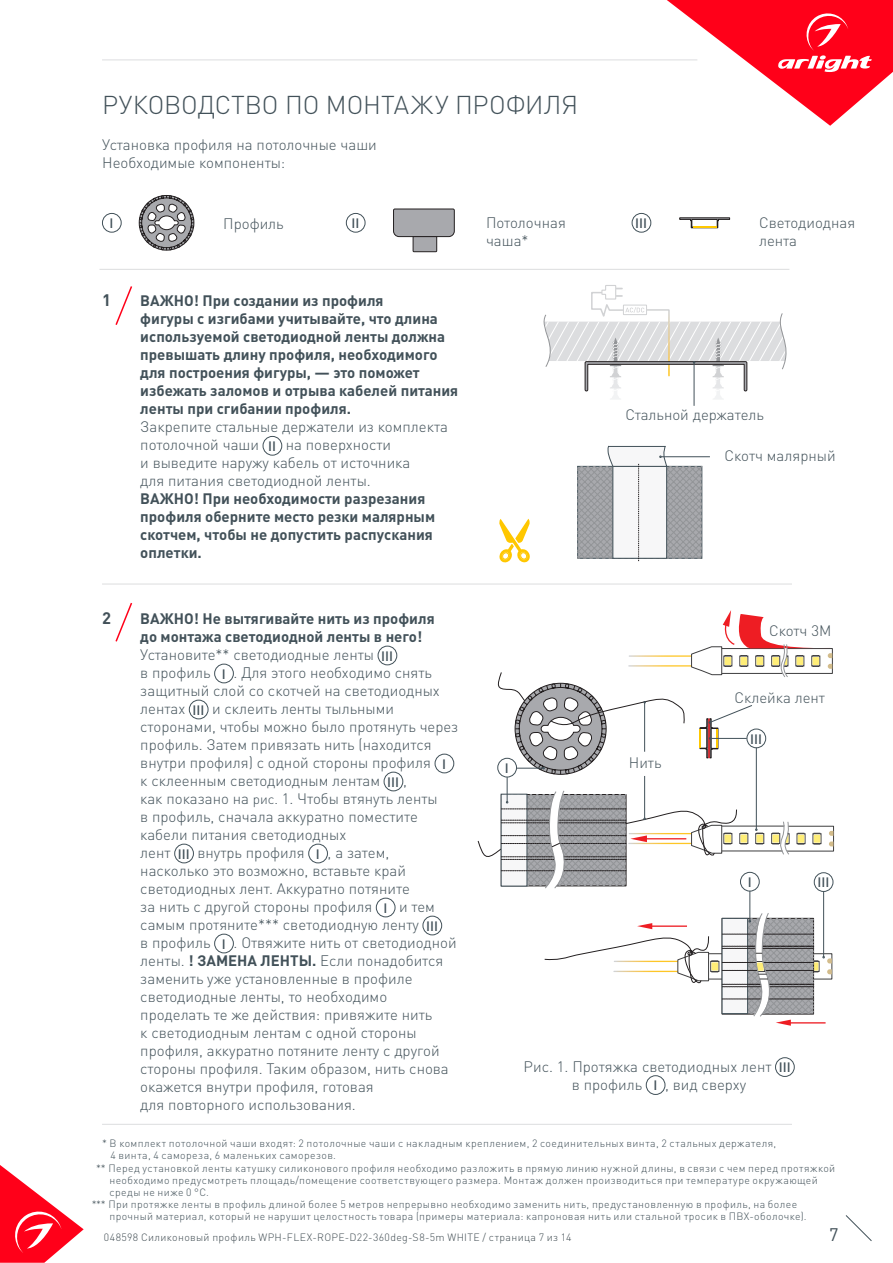
<style>
.page{position:relative;width:893px;height:1263px;background:#fff}
.page>*{position:absolute;margin:0;border:0;box-sizing:border-box;transform-origin:0 0}
.t1{font:300 25.5px "DIN Pro";letter-spacing:-.005em;color:#425159}
.t2{font:18px "DIN Pro";color:#425159}
.t3{font:700 16.5px "DIN Pro";color:#425159}
.t4{font:300 15px/18px "DIN Pro";color:#425159}
.t5{font:700 15px/18px "DIN Pro";color:#425159}
.t6{font:500 13.5px "DIN Pro";color:#425159}
.t7{font:300 10.5px/12px "DIN Pro";letter-spacing:.035em;color:#425159}
.t8{font:300 10.5px "DIN Pro";letter-spacing:.035em;color:#404c52}
.s1{font-weight:300}
.s2{font-size:13.5px}
.s3{font-weight:700}
</style>
<div class="page">
<svg style="left:0;top:1165px;width:84px;height:98px"></svg>
<svg style="left:845px;top:1215px;width:27px;height:26px"></svg>
<svg style="left:667px;top:0;width:226px;height:126px"></svg>
<hr style="left:102px;top:60px;width:595px;height:1px;background:#dcdddf">
<hr style="left:99px;top:269px;width:690px;height:1px;background:#dcdddf">
<svg style="left:679px;top:217px;width:51px;height:11px"></svg>
<hr style="left:693px;top:226px;width:23px;height:2px;background:#ffc800">
<div style="left:102px;top:213px;width:19px;height:19px;border:1px solid #425159;border-radius:50%"></div>
<div style="left:346px;top:213px;width:19px;height:19px;border:1px solid #425159;border-radius:50%"></div>
<div style="left:632px;top:213px;width:19px;height:19px;border:1px solid #425159;border-radius:50%"></div>
<svg style="left:139px;top:195px;width:55px;height:56px"></svg>
<hr style="left:102px;top:584px;width:690px;height:1px;background:#dcdddf">
<div style="left:263px;top:436px;width:19px;height:19px;border:1px solid #425159;border-radius:50%"></div>
<div style="left:378px;top:646px;width:19px;height:19px;border:1px solid #425159;border-radius:50%"></div>
<div style="left:214px;top:664px;width:20px;height:19px;border:1px solid #425159;border-radius:50%"></div>
<div style="left:189px;top:700px;width:19px;height:19px;border:1px solid #425159;border-radius:50%"></div>
<div style="left:435px;top:754px;width:19px;height:19px;border:1px solid #425159;border-radius:50%"></div>
<div style="left:384px;top:772px;width:19px;height:19px;border:1px solid #425159;border-radius:50%"></div>
<div style="left:174px;top:844px;width:20px;height:19px;border:1px solid #425159;border-radius:50%"></div>
<div style="left:309px;top:844px;width:19px;height:19px;border:1px solid #425159;border-radius:50%"></div>
<div style="left:376px;top:898px;width:19px;height:19px;border:1px solid #425159;border-radius:50%"></div>
<div style="left:423px;top:916px;width:19px;height:19px;border:1px solid #425159;border-radius:50%"></div>
<div style="left:214px;top:934px;width:20px;height:19px;border:1px solid #425159;border-radius:50%"></div>
<svg style="left:115px;top:286px;width:18px;height:39px"></svg>
<svg style="left:115px;top:603px;width:18px;height:39px"></svg>
<div style="left:775px;top:1057px;width:19px;height:20px;border:1px solid #425159;border-radius:50%"></div>
<div style="left:646px;top:1075px;width:19px;height:20px;border:1px solid #425159;border-radius:50%"></div>
<hr style="left:661px;top:456px;width:49px;height:1px;background:#425159">
<svg style="left:499px;top:519px;width:31px;height:44px"></svg>
<svg style="left:578px;top:446px;width:124px;height:115px"></svg>
<svg style="left:393px;top:209px;width:62px;height:43px"></svg>
<svg style="left:477px;top:610px;width:357px;height:416px"></svg>
<hr style="left:694px;top:363px;width:1px;height:43px;background:#425159">
<svg style="left:543px;top:285px;width:244px;height:115px"></svg>
<hr style="left:102px;top:1124px;width:690px;height:1px;background:#dcdddf">
<p class="t1" style="left:102px;top:87px;width:477px">РУКОВОДСТВО ПО МОНТАЖУ ПРОФИЛЯ</p>
<p class="t4" style="left:102px;top:134px;width:276px">Установка профиля на потолочные чаши</p>
<p class="t4" style="left:102px;top:152px;width:185px">Необходимые компоненты:</p>
<p class="t4" style="left:223px;top:213px;width:62px">Профиль</p>
<p class="t4" style="left:486px;top:213px;width:81px">Потолочная чаша*</p>
<p class="t4" style="left:759px;top:213px;width:98px">Светодиодная</p>
<p class="t6" style="left:110px;top:214px;width:5px">I</p>
<p class="t6" style="left:352px;top:214px;width:9px">II</p>
<p class="t6" style="left:635px;top:214px;width:13px">III</p>
<p class="t4" style="left:759px;top:231px;width:40px">лента</p>
<p class="t3" style="left:102px;top:289px;width:10px">1</p>
<p class="t5" style="left:140px;top:291px;width:319px">ВАЖНО! При создании из профиля<br>фигуры с изгибами учитывайте, что длина используемой светодиодной ленты должна превышать длину профиля, необходимого для построения фигуры, — это поможет избежать заломов и отрыва кабелей питания ленты при сгибании профиля.<br><span class="s1">Закрепите стальные держатели из комплекта потолочной чаши</span></p>
<p class="t6" style="left:268px;top:437px;width:9px">II</p>
<p class="t5" style="left:140px;top:435px;width:296px;text-indent:145px"><span class="s1">на поверхности<br>и выведите наружу кабель от источника для питания светодиодной ленты.<br></span>ВАЖНО! При необходимости разрезания профиля оберните место резки малярным скотчем, чтобы не допустить распускания оплетки.</p>
<p class="t3" style="left:102px;top:607px;width:10px">2</p>
<p class="t5" style="left:140px;top:609px;width:296px">ВАЖНО! Не вытягивайте нить из профиля до монтажа светодиодной ленты в него!<br><span class="s1">Установите** светодиодные ленты</span></p>
<p class="t6" style="left:381px;top:647px;width:13px">III</p>
<p class="t4" style="left:140px;top:663px;width:301px;text-indent:93px">. Для этого необходимо снять защитный слой со скотчей на светодиодных лентах</p>
<p class="t4" style="left:140px;top:663px;width:72px">в профиль</p>
<p class="t6" style="left:222px;top:665px;width:5px">I</p>
<p class="t6" style="left:193px;top:701px;width:13px">III</p>
<p class="t4" style="left:140px;top:699px;width:319px;text-indent:72px">и склеить ленты тыльными сторонами, чтобы можно было протянуть через профиль. Затем привязать нить (находится внутри профиля) с одной стороны профиля</p>
<p class="t6" style="left:442px;top:755px;width:5px">I</p>
<p class="t4" style="left:140px;top:771px;width:241px">к склеенным светодиодным лентам</p>
<p class="t6" style="left:387px;top:773px;width:13px">III</p>
<p class="t4" style="left:140px;top:771px;width:299px;text-indent:263px">,<br>как показано на <span class="s2">рис.</span> 1. Чтобы втянуть ленты в профиль, сначала аккуратно поместите кабели питания светодиодных<br>лент</p>
<p class="t6" style="left:178px;top:845px;width:13px">III</p>
<p class="t4" style="left:197px;top:843px;width:109px">внутрь профиля</p>
<p class="t6" style="left:316px;top:845px;width:5px">I</p>
<p class="t4" style="left:140px;top:843px;width:271px;text-indent:187px">, а затем, насколько это возможно, вставьте край светодиодных лент. Аккуратно потяните за нить с другой стороны профиля</p>
<p class="t6" style="left:383px;top:899px;width:5px">I</p>
<p class="t4" style="left:140px;top:897px;width:296px;text-indent:259px">и тем самым протяните*** светодиодную ленту</p>
<p class="t6" style="left:426px;top:917px;width:13px">III</p>
<p class="t4" style="left:140px;top:933px;width:318px;text-indent:93px">. Отвяжите нить от светодиодной ленты. <span class="s3">! ЗАМЕНА ЛЕНТЫ.</span> Если понадобится заменить уже установленные в профиле светодиодные ленты, то необходимо проделать те же действия: привяжите нить<br>к светодиодным лентам с одной стороны профиля, аккуратно потяните ленту с другой стороны профиля. Таким образом, нить снова окажется внутри профиля, готовая<br>для повторного использования.</p>
<p class="t4" style="left:140px;top:933px;width:72px">в профиль</p>
<p class="t6" style="left:222px;top:935px;width:5px">I</p>
<p class="t6" style="left:505px;top:759px;width:5px">I</p>
<p class="t4" style="left:625px;top:405px;width:140px">Стальной держатель</p>
<p class="t4" style="left:725px;top:446px;width:112px">Скотч малярный</p>
<p class="t4" style="left:769px;top:621px;width:64px">Скотч 3M</p>
<p class="t4" style="left:734px;top:687px;width:92px">Склейка лент</p>
<p class="t4" style="left:629px;top:753px;width:34px">Нить</p>
<p class="t6" style="left:750px;top:729px;width:13px">III</p>
<p class="t6" style="left:748px;top:873px;width:5px">I</p>
<p class="t6" style="left:817px;top:873px;width:13px">III</p>
<p class="t4" style="left:524px;top:1056px;width:249px">Рис. 1. Протяжка светодиодных лент</p>
<p class="t6" style="left:779px;top:1058px;width:13px">III</p>
<p class="t4" style="left:572px;top:1074px;width:72px">в профиль</p>
<p class="t6" style="left:653px;top:1076px;width:5px">I</p>
<p class="t4" style="left:665px;top:1074px;width:82px">, вид сверху</p>
<p class="t7" style="left:111px;top:1137px;width:667px;text-indent:-9px">* В комплект потолочной чаши входят: 2 потолочные чаши с накладным креплением, 2 соединительных винта, 2 стальных держателя,<br>4 винта, 4 самореза, 6 маленьких саморезов.</p>
<p class="t7" style="left:109px;top:1162px;width:727px;text-indent:-13px">** Перед установкой ленты катушку силиконового профиля необходимо разложить в прямую линию нужной длины, в связи с чем перед протяжкой необходимо предусмотреть площадь/помещение соответствующего размера. Монтаж должен производиться при температуре окружающей среды не ниже 0 °C.</p>
<p class="t7" style="left:109px;top:1198px;width:699px;text-indent:-18px">* * При протяжке ленты в профиль длиной более 5 метров непрерывно необходимо заменить нить, предустановленную в профиль, на более прочный материал, который не нарушит целостность товара (примеры материала: капроновая нить или стальной тросик в ПВХ-оболочке).</p>
<p class="t7" style="left:96px;top:1198px;width:6px">*</p>
<p class="t8" style="left:104px;top:1230px;width:469px">048598 Силиконовый профиль WPH-FLEX-ROPE-D22-360deg-S8-5m WHITE / страница 7 из 14</p>
<p class="t2" style="left:829px;top:1222px;width:11px">7</p>
</div>
